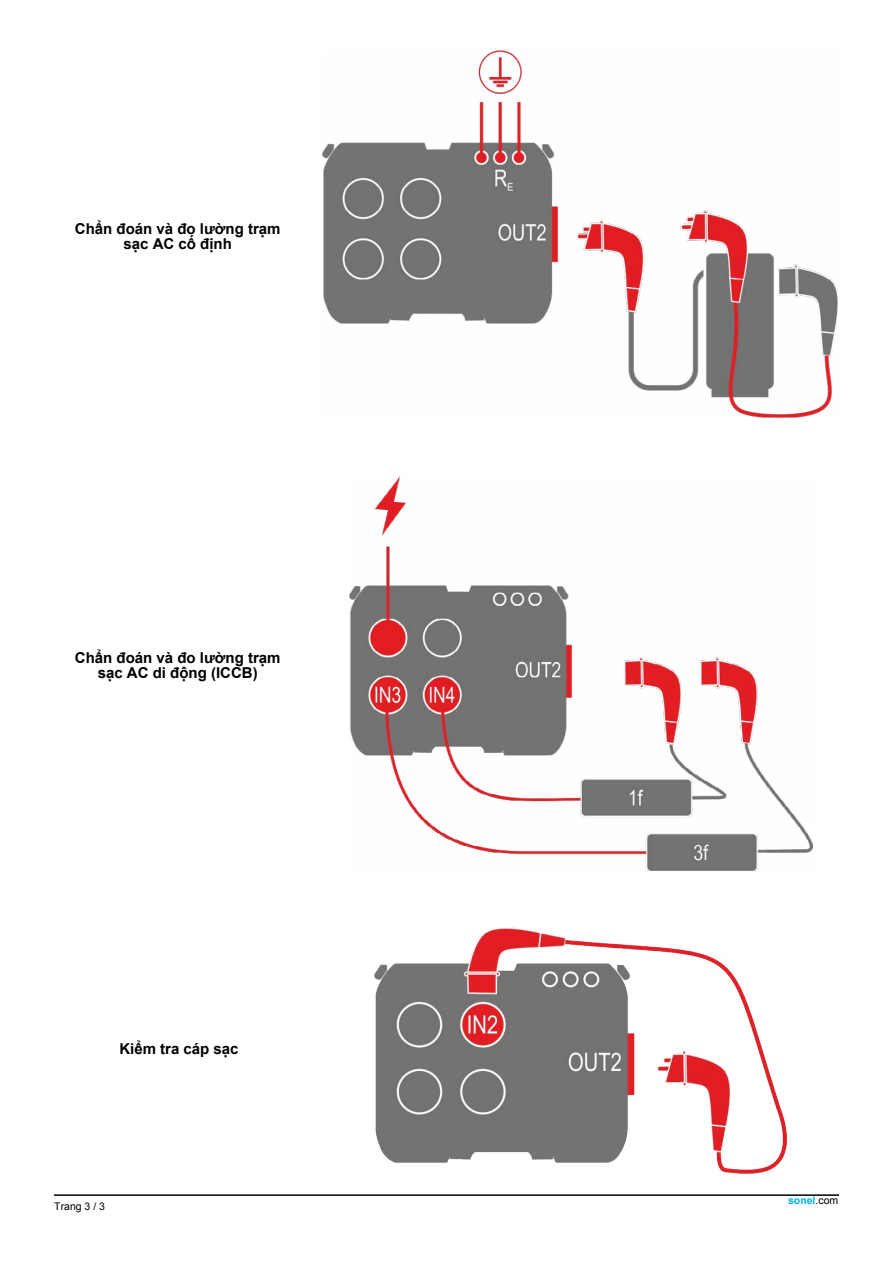
<style>
.page{position:relative;width:893px;height:1263px;background:#fff}
.page>*{position:absolute;margin:0;border:0;box-sizing:border-box;transform-origin:0 0}
.t1{font:700 15px/15px "Arial";color:#000;text-align:center}
.t2{font:700 10.5px "Arial";color:#00aeef}
.t3{font:10.5px "Arial";color:#000}
.s1{font-weight:400;color:#000}
</style>
<div class="page">
<hr style="left:54px;top:1194px;width:785px;height:2px;background:#000">
<img style="left:349px;top:477px;width:463px;height:395px">
<img style="left:323px;top:50px;width:515px;height:367px">
<img style="left:374px;top:927px;width:412px;height:246px">
<p class="t1" style="left:75px;top:221px;width:207px">Chẩn đoán và đo lường trạm sạc AC cố định</p>
<p class="t1" style="left:75px;top:651px;width:207px">Chẩn đoán và đo lường trạm sạc AC di động (ICCB)</p>
<p class="t1" style="left:119px;top:1042px;width:121px">Kiểm tra cáp sạc</p>
<p class="t3" style="left:54px;top:1199px;width:52px">Trang 3 / 3</p>
<p class="t2" style="left:788px;top:1193px;width:52px">sonel<span class="s1">.com</span></p>
</div>
